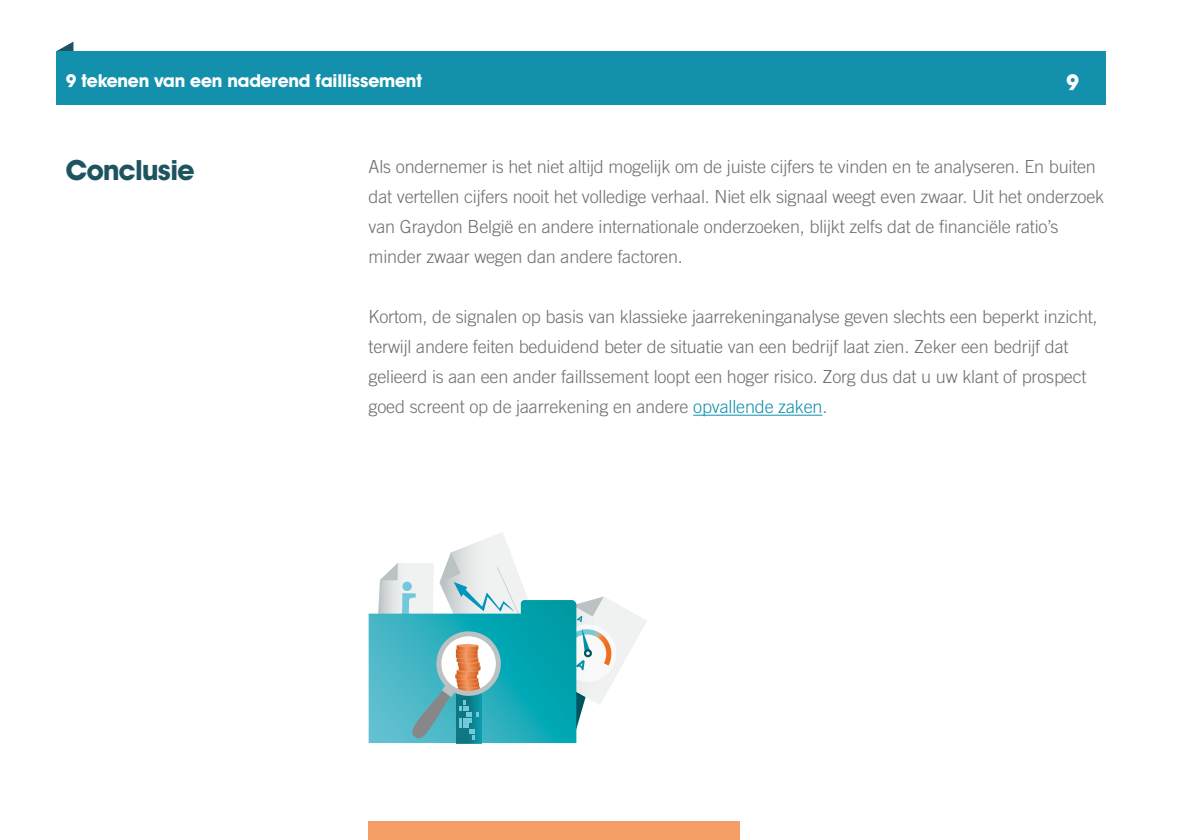
<style>
.page{position:relative;width:1191px;height:840px;background:#fff}
.page>*{position:absolute;margin:0;border:0;box-sizing:border-box;transform-origin:0 0}
.t1{font:700 28px "Avant Garde IT Cby BT";letter-spacing:-.025em;color:#1d5460}
.t2{font:700 22px "Avant Garde IT Cby BT";color:#fff}
.t3{font:300 18px/30px "Trade Gothic";letter-spacing:-.01em;color:#706f6f}
.t4{font:700 18px "Avant Garde IT Cby BT";letter-spacing:-.01em;color:#fff}
.s1{color:#1290ac}
</style>
<div class="page">
<div style="left:369px;top:821px;width:371px;height:18px;background:#f49d65"></div>
<svg style="left:57px;top:42px;width:16px;height:9px"></svg>
<div style="left:57px;top:51px;width:1049px;height:53px;background:#1290ac"></div>
<hr style="left:693px;top:414px;width:129px;height:1px;background:#1290ac">
<svg style="left:369px;top:532px;width:278px;height:210px"></svg>
<hr style="left:456px;top:643px;width:22px;height:3px;background:#f49a65;border-radius:50%">
<p class="t4" style="left:66px;top:69px;width:358px">9 tekenen van een naderend faillissement</p>
<p class="t2" style="left:1066px;top:68px;width:15px">9</p>
<h1 class="t1" style="left:66px;top:153px;width:130px">Conclusie</h1>
<p class="t3" style="left:369px;top:151px;width:737px">Als ondernemer is het niet altijd mogelijk om de juiste cijfers te vinden en te analyseren. En buiten dat vertellen cijfers nooit het volledige verhaal. Niet elk signaal weegt even zwaar. Uit het onderzoek van Graydon België en andere internationale onderzoeken, blijkt zelfs dat de financiële ratio’s minder zwaar wegen dan andere factoren.</p>
<p class="t3" style="left:369px;top:301px;width:730px">Kortom, de signalen op basis van klassieke jaarrekeninganalyse geven slechts een beperkt inzicht, terwijl andere feiten beduidend beter de situatie van een bedrijf laat zien. Zeker een bedrijf dat gelieerd is aan een ander faillssement loopt een hoger risico. Zorg dus dat u uw klant of prospect goed screent op de jaarrekening en andere <span class="s1">opvallende zaken</span>.</p>
</div>
